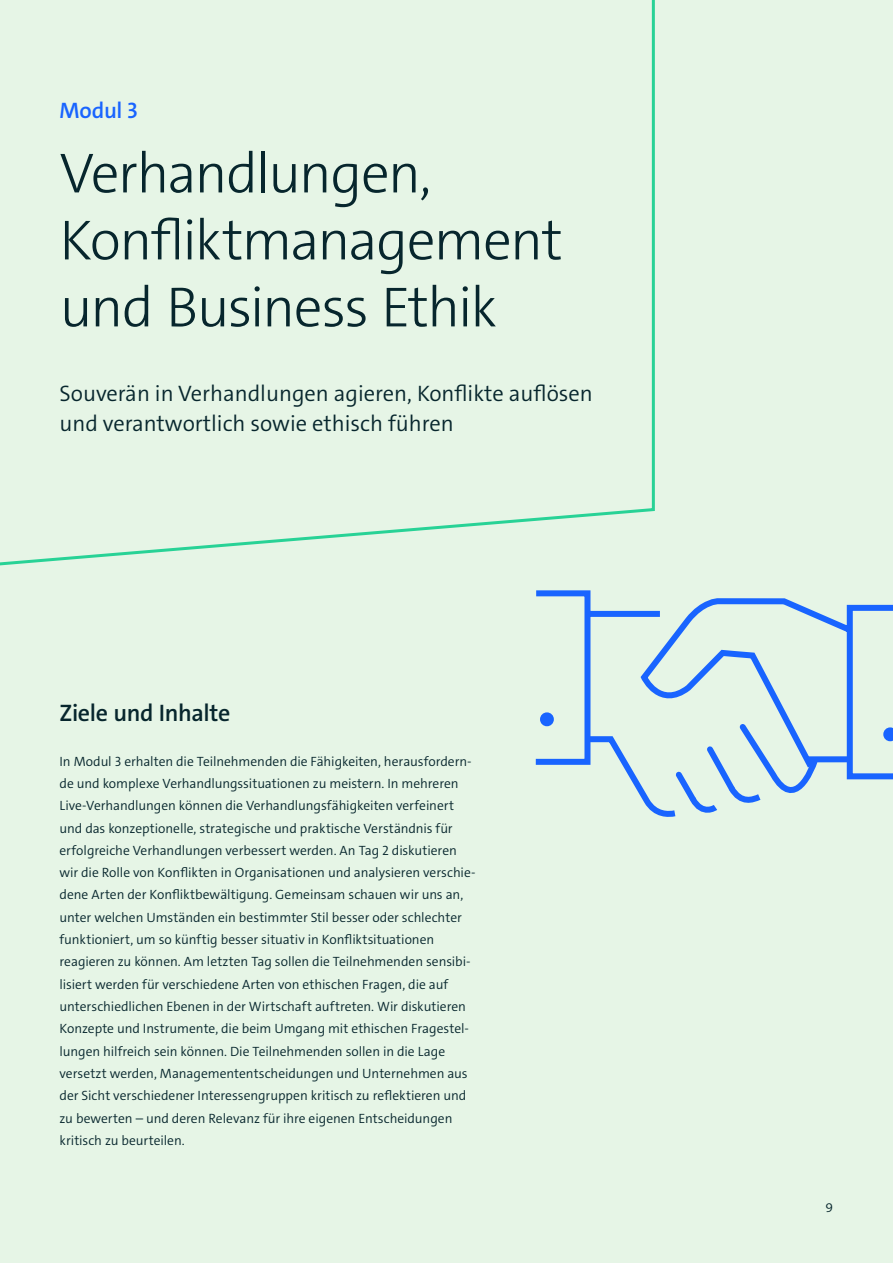
<style>
.page{position:relative;width:893px;height:1263px;background:#e6f5e6}
.page>*{position:absolute;margin:0;border:0;box-sizing:border-box;transform-origin:0 0}
.t1{font:300 57px/66.9px "The Sans C4 s";letter-spacing:-.03em;color:#07262d}
.t2{font:600 24px "The Sans C4 s";letter-spacing:-.015em;color:#07262d}
.t3{font:300 22.5px/29.7px "The Sans C4 s";color:#07262d}
.t4{font:600 22.5px "The Sans C4 s";letter-spacing:-.01em;color:#1964ff}
.t5{font:300 13.5px/22.4px "The Sans C4 s";letter-spacing:-.005em;color:#07262d}
</style>
<div class="page">
<div style="left:0;top:0;width:656px;height:604px;background:#e6f5e6"></div>
<svg style="left:530px;top:587px;width:363px;height:229px;background:#d2e6e8"></svg>
<svg style="left:583px;top:719px;width:272px;height:99px;background:#cbe2e9"></svg>
<svg style="left:883px;top:727px;width:10px;height:14px"></svg>
<div style="left:540px;top:712px;width:14px;height:14px;border:6px solid #1964ff;border-radius:50%"></div>
<h3 class="t4" style="left:59px;top:96px;width:80px">Modul 3</h3>
<h1 class="t1" style="left:59px;top:140px;width:505px">Verhandlungen,<br>Konfliktmanagement und Business Ethik</h1>
<h3 class="t3" style="left:59px;top:379px;width:535px">Souverän in Verhandlungen agieren, Konflikte auflösen und verantwortlich sowie ethisch führen</h3>
<h2 class="t2" style="left:60px;top:697px;width:172px">Ziele und Inhalte</h2>
<p class="t5" style="left:60px;top:750px;width:417px">In Modul 3 erhalten die Teilnehmenden die Fähigkeiten, herausfordern&shy;de und komplexe Verhandlungssituationen zu meistern. In mehreren Live-Verhandlungen können die Verhandlungsfähigkeiten verfeinert und das konzeptionelle, strategische und praktische Verständnis für erfolgreiche Verhandlungen verbessert werden. An Tag 2 diskutieren wir die Rolle von Konflikten in Organisationen und analysieren verschie&shy;dene Arten der Konfliktbewältigung. Gemeinsam schauen wir uns an, unter welchen Umständen ein bestimmter Stil besser oder schlechter funktioniert, um so künftig besser situativ in Konfliktsituationen reagieren zu können. Am letzten Tag sollen die Teilnehmenden sensibi&shy;lisiert werden für verschiedene Arten von ethischen Fragen, die auf unterschiedlichen Ebenen in der Wirtschaft auftreten. Wir diskutieren Konzepte und Instrumente, die beim Umgang mit ethischen Fragestel&shy;lungen hilfreich sein können. Die Teilnehmenden sollen in die Lage versetzt werden, Managemententscheidungen und Unternehmen aus der Sicht verschiedener Interessengruppen kritisch zu reflektieren und zu bewerten – und deren Relevanz für ihre eigenen Entscheidungen kritisch zu beurteilen.</p>
<p class="t5" style="left:826px;top:1196px;width:9px">9</p>
</div>
